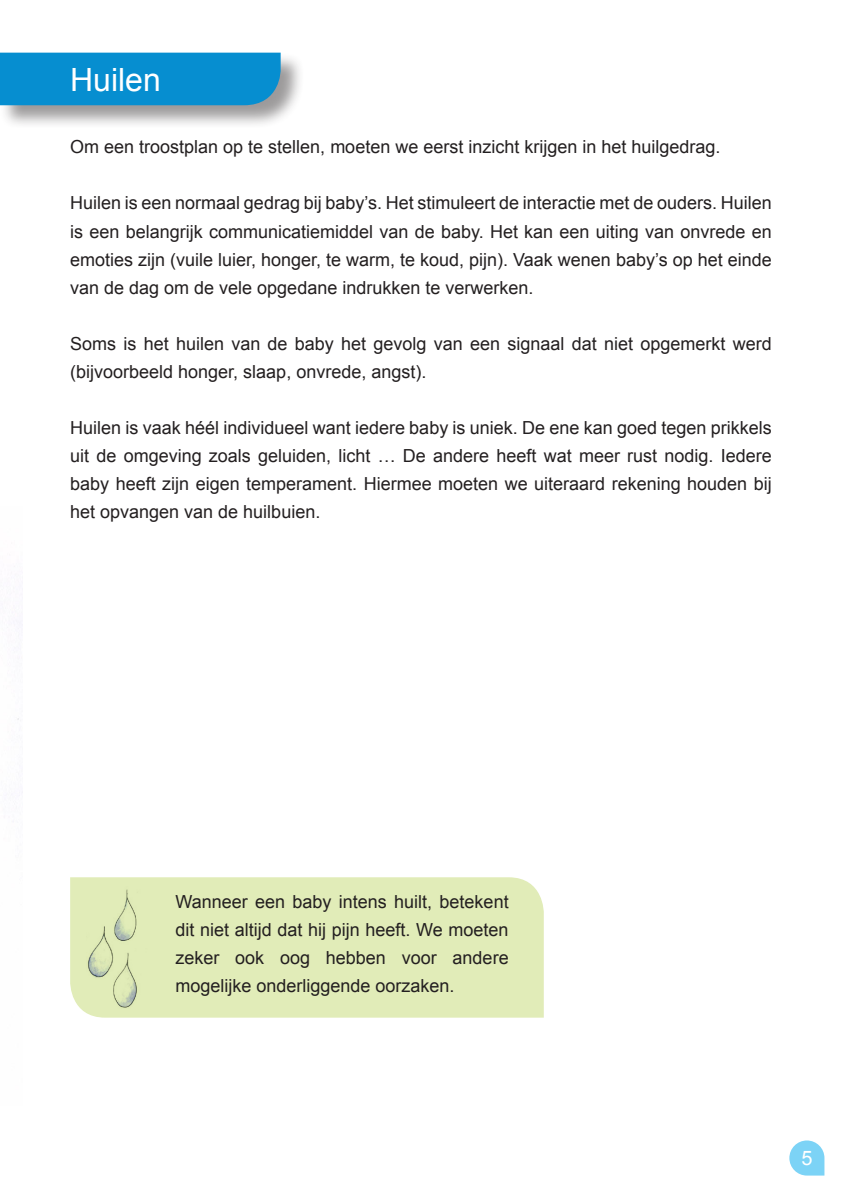
<style>
.page{position:relative;width:842px;height:1191px;background:#fff}
.page>*{position:absolute;margin:0;border:0;box-sizing:border-box;transform-origin:0 0}
._2_1_Titel_balk{font:32px "Arial";color:#fff}
.t1{font:20px "Arial";color:#fff}
._3_1_Bodytekst{font:18px/28px "Arial";color:#231f20;text-align:justify}
</style>
<div class="page">
<svg style="left:789px;top:1140px;width:35px;height:35px"></svg>
<div style="left:0;top:53px;width:305px;height:77px;background:#231f20;opacity:.45"></div>
<div style="left:0;top:53px;width:281px;height:52px;background:#068ed0"></div>
<div style="left:70px;top:877px;width:474px;height:140px;background:#e1ecb8"></div>
<img style="left:86px;top:887px;width:62px;height:121px">
<p class="_2_1_Titel_balk" style="left:70px;top:58px;width:92px">Huilen</p>
<p class="_3_1_Bodytekst" style="left:70px;top:133px;width:652px">Om een troostplan op te stellen, moeten we eerst inzicht krijgen in het huilgedrag.</p>
<p class="_3_1_Bodytekst" style="left:70px;top:189px;width:703px">Huilen is een normaal gedrag bij baby’s. Het stimuleert de interactie met de ouders. Huilen is een belangrijk communicatiemiddel van de baby. Het kan een uiting van onvrede en emoties zijn (vuile luier, honger, te warm, te koud, pijn). Vaak wenen baby’s op het einde van de dag om de vele opgedane indrukken te verwerken.</p>
<p class="_3_1_Bodytekst" style="left:70px;top:329px;width:703px">Soms is het huilen van de baby het gevolg van een signaal dat niet opgemerkt werd (bijvoorbeeld honger, slaap, onvrede, angst).</p>
<p class="_3_1_Bodytekst" style="left:70px;top:413px;width:703px">Huilen is vaak héél individueel want iedere baby is uniek. De ene kan goed tegen prikkels uit de omgeving zoals geluiden, licht … De andere heeft wat meer rust nodig. Iedere baby heeft zijn eigen temperament. Hiermee moeten we uiteraard rekening houden bij het opvangen van de huilbuien.</p>
<p class="_3_1_Bodytekst" style="left:175px;top:887px;width:335px">Wanneer een baby intens huilt, betekent dit niet altijd dat hij pijn heeft. We moeten zeker ook oog hebben voor andere mogelijke onderliggende oorzaken.</p>
<p class="t1" style="left:801px;top:1145px;width:13px">5</p>
</div>
